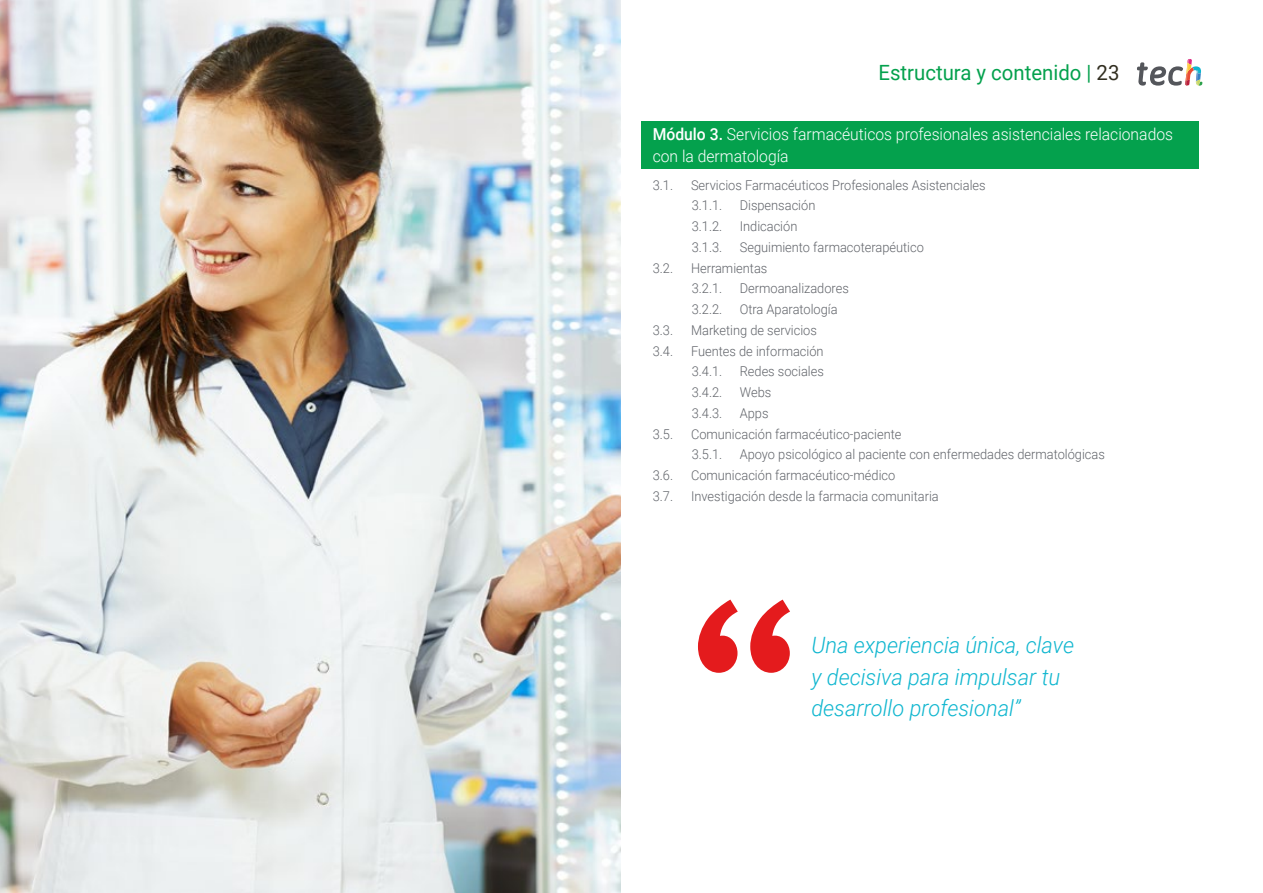
<style>
.page{position:relative;width:1263px;height:893px;background:#fff}
.page>*{position:absolute;margin:0;border:0;box-sizing:border-box;transform-origin:0 0}
.t1{font:italic 300 22.5px/31.5px "Roboto";color:#0fb6cf}
.t2{font:21px "Roboto";color:#04a14d}
.t3{font:300 16.5px/22.5px "Roboto";color:#fff;scale:.95 1}
.t4{font:300 13.5px/20.7px "Roboto";color:#61646a;scale:.95 1}
.s1{color:#312e20}
.s2{font-weight:500}
</style>
<div class="page">
<img style="left:0;top:0;width:621px;height:893px">
<svg style="left:698px;top:600px;width:92px;height:73px"></svg>
<svg style="left:1137px;top:59px;width:65px;height:27px"></svg>
<div style="left:642px;top:121px;width:557px;height:48px;background:#04a14d"></div>
<h2 class="t2" style="left:878px;top:57px;width:242px">Estructura y contenido | <span class="s1">23</span></h2>
<p class="t3" style="left:653px;top:122px;width:549px"><span class="s2">Módulo 3.</span> Servicios farmacéuticos profesionales asistenciales relacionados con la dermatología</p>
<p class="t4" style="left:653px;top:174px;width:23px">3.1.</p>
<p class="t4" style="left:691px;top:174px;width:312px">Servicios Farmacéuticos Profesionales Asistenciales<br>3.1.1.</p>
<p class="t4" style="left:740px;top:195px;width:81px">Dispensación</p>
<p class="t4" style="left:692px;top:215px;width:34px">3.1.2.</p>
<p class="t4" style="left:740px;top:215px;width:62px">Indicación</p>
<p class="t4" style="left:692px;top:236px;width:34px">3.1.3.</p>
<p class="t4" style="left:740px;top:236px;width:195px">Seguimiento farmacoterapéutico</p>
<p class="t4" style="left:653px;top:257px;width:23px">3.2.</p>
<p class="t4" style="left:691px;top:257px;width:82px">Herramientas<br>3.2.1.</p>
<p class="t4" style="left:740px;top:278px;width:116px">Dermoanalizadores</p>
<p class="t4" style="left:692px;top:298px;width:34px">3.2.2.</p>
<p class="t4" style="left:740px;top:298px;width:105px">Otra Aparatología</p>
<p class="t4" style="left:653px;top:319px;width:23px">3.3.</p>
<p class="t4" style="left:691px;top:319px;width:134px">Marketing de servicios</p>
<p class="t4" style="left:653px;top:340px;width:23px">3.4.</p>
<p class="t4" style="left:691px;top:340px;width:141px">Fuentes de información<br>3.4.1.</p>
<p class="t4" style="left:740px;top:361px;width:90px">Redes sociales</p>
<p class="t4" style="left:692px;top:381px;width:34px">3.4.2.</p>
<p class="t4" style="left:740px;top:381px;width:35px">Webs</p>
<p class="t4" style="left:692px;top:402px;width:34px">3.4.3.</p>
<p class="t4" style="left:740px;top:402px;width:32px">Apps</p>
<p class="t4" style="left:653px;top:423px;width:23px">3.5.</p>
<p class="t4" style="left:691px;top:423px;width:223px">Comunicación farmacéutico-paciente<br>3.5.1.</p>
<p class="t4" style="left:740px;top:444px;width:386px">Apoyo psicológico al paciente con enfermedades dermatológicas</p>
<p class="t4" style="left:653px;top:464px;width:23px">3.6.</p>
<p class="t4" style="left:691px;top:464px;width:217px">Comunicación farmacéutico-médico</p>
<p class="t4" style="left:653px;top:485px;width:23px">3.7.</p>
<p class="t4" style="left:691px;top:485px;width:262px">Investigación desde la farmacia comunitaria</p>
<h1 class="t1" style="left:811px;top:628px;width:264px">Una experiencia única, clave y decisiva para impulsar tu desarrollo profesional”</h1>
</div>
